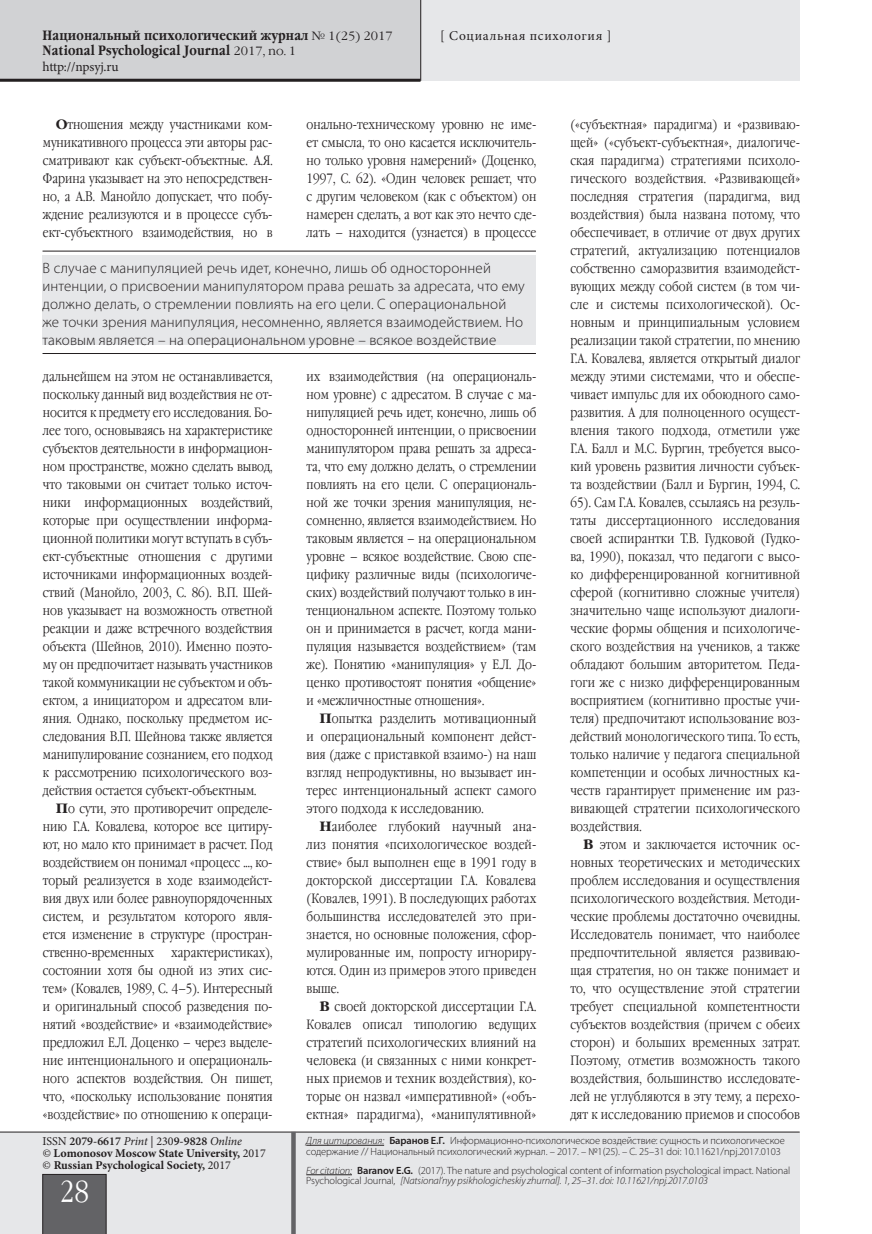
<style>
.page{position:relative;width:872px;height:1234px;background:#fff}
.page>*{position:absolute;margin:0;border:0;box-sizing:border-box;transform-origin:0 0}
.t1{font:30px "Garamond Narrow C";color:#fff}
.Insert___MEDIUM{font:300 15px/18px "Myriad Pro";letter-spacing:.01em;color:#231f20}
.Main_text{font:13.5px/18px "Garamond Narrow C";color:#231f20;text-align:justify}
.t2{font:700 13.5px/15px "Garamond Narrow C";letter-spacing:.01em;color:#231f20}
.t3{font:13.5px "Minion Pro";letter-spacing:.045em;color:#231f20}
.t4{font:13.5px "Minion Pro";letter-spacing:-.015em;color:#231f20}
.t5{font:700 12px/12px "Minion Pro";color:#231f20}
.t6{font:300 10.5px/10.5px "Myriad Pro";letter-spacing:-.01em;color:#231f20}
.s1{font-family:"Garamond C";font-weight:400;font-size:12px}
.s2{font-family:"Garamond C";font-weight:700}
.s3{font-weight:400}
.s4{font-weight:600}
.s5{font-weight:400;font-style:italic}
.s6{font-style:italic}
</style>
<div class="page">
<div style="left:0;top:0;width:799px;height:81px;background:#e6e7e9"></div>
<div style="left:0;top:0;width:421px;height:79px;background:#d1d2d4"></div>
<div style="left:0;top:1132px;width:799px;height:101px;background:#e6e7e9"></div>
<hr style="left:0;top:1131px;width:799px;height:1px;background:#231f20">
<div style="left:43px;top:1173px;width:63px;height:60px;background:#636366"></div>
<hr style="left:0;top:79px;width:420px;height:3px;background:#231f20">
<div style="left:291px;top:1131px;width:5px;height:102px;background:#636366"></div>
<hr style="left:420px;top:0;width:1px;height:81px;background:#231f20">
<hr style="left:306px;top:1144px;width:78px;height:1px;background:#231f20">
<hr style="left:306px;top:1174px;width:46px;height:1px;background:#231f20">
<div style="left:43px;top:255px;width:493px;height:90px;background:#e6e7e9"></div>
<hr style="left:43px;top:251px;width:493px;height:1px;background:#231f20">
<hr style="left:43px;top:353px;width:493px;height:1px;background:#231f20">
<p class="t2" style="left:43px;top:28px;width:352px">Национальный психологический журнал <span class="s1">№ 1(25) 2017<br></span>National Psychological Journal <span class="s1">2017, no. 1</span></p>
<p class="t4" style="left:43px;top:57px;width:78px">http://npsyj.ru</p>
<p class="t3" style="left:440px;top:26px;width:173px">[ Социальная психология ]</p>
<p class="Main_text" style="left:43px;top:115px;width:231px;text-indent:13px"><span class="s2">О</span>тношения между участниками ком&shy;муникативного процесса эти авторы рас&shy;сматривают как субъект-объектные. А.Я.<br>Фарина указывает на это непосредствен&shy;но, а А.В. Манойло допускает, что побу&shy;ждение реализуются и в процессе субъ&shy;ект-субъектного взаимодействия, но в</p>
<p class="Main_text" style="left:307px;top:115px;width:231px">онально-техническому уровню не име&shy;ет смысла, то оно касается исключитель&shy;но только уровня намерений» (Доценко, 1997, С. 62). «Один человек решает, что с другим человеком (как с объектом) он намерен сделать, а вот как это нечто сде&shy;лать – находится (узнается) в процессе</p>
<p class="Insert___MEDIUM" style="left:43px;top:258px;width:484px">В случае с манипуляцией речь идет, конечно, лишь об односторонней интенции, о присвоении манипулятором права решать за адресата, что ему должно делать, о стремлении повлиять на его цели. С операциональной же точки зрения манипуляция, несомненно, является взаимодействием. Но таковым является – на операциональном уровне – всякое воздействие</p>
<p class="Main_text" style="left:43px;top:367px;width:231px">дальнейшем на этом не останавливается, поскольку данный вид воздействия не от&shy;носится к предмету его исследования. Бо&shy;лее того, основываясь на характеристике субъектов деятельности в информацион&shy;ном пространстве, можно сделать вывод, что таковыми он считает только источ&shy;ники информационных воздействий, которые при осуществлении информа&shy;ционной политики могут вступать в субъ&shy;ект-субъектные отношения с другими источниками информационных воздей&shy;ствий (Манойло, 2003, С. 86). В.П. Шей&shy;нов указывает на возможность ответной реакции и даже встречного воздействия объекта (Шейнов, 2010). Именно поэто&shy;му он предпочитает называть участников такой коммуникации не субъектом и объ&shy;ектом, а инициатором и адресатом вли&shy;яния. Однако, поскольку предметом ис&shy;следования В.П. Шейнова также является манипулирование сознанием, его подход к рассмотрению психологического воз&shy;действия остается субъект-объектным.</p>
<p class="Main_text" style="left:43px;top:799px;width:231px;text-indent:13px"><span class="s2">П</span>о сути, это противоречит определе&shy;нию Г.А. Ковалева, которое все цитиру&shy;ют, но мало кто принимает в расчет. Под воздействием он понимал «процесс ..., ко&shy;торый реализуется в ходе взаимодейст&shy;вия двух или более равноупорядоченных систем, и результатом которого явля&shy;ется изменение в структуре (простран&shy;ственно-временных</p>
<p class="Main_text" style="left:43px;top:943px;width:231px;text-indent:128px">характеристиках), состоянии хотя бы одной из этих сис&shy;тем» (Ковалев, 1989, С. 4–5). Интересный и оригинальный способ разведения по&shy;нятий «воздействие» и «взаимодействие» предложил Е.Л. Доценко – через выделе&shy;ние интенционального и операциональ&shy;ного аспектов воздействия. Он пишет, что, «поскольку использование понятия «воздействие» по отношению к операци-</p>
<p class="Main_text" style="left:307px;top:367px;width:231px">их взаимодействия (на операциональ&shy;ном уровне) с адресатом. В случае с ма&shy;нипуляцией речь идет, конечно, лишь об односторонней интенции, о присвоении манипулятором права решать за адреса&shy;та, что ему должно делать, о стремлении повлиять на его цели. С операциональ&shy;ной же точки зрения манипуляция, не&shy;сомненно, является взаимодействием. Но таковым является – на операциональном уровне – всякое воздействие. Свою спе&shy;цифику различные виды (психологиче&shy;ских) воздействий получают только в ин&shy;тенциональном аспекте. Поэтому только он и принимается в расчет, когда мани&shy;пуляция называется воздействием» (там же). Понятию «манипуляция» у Е.Л. До&shy;ценко противостоят понятия «общение» и «межличностные отношения».</p>
<p class="Main_text" style="left:307px;top:709px;width:231px;text-indent:13px"><span class="s2">П</span>опытка разделить мотивационный и операциональный компонент дейст&shy;вия (даже с приставкой взаимо-) на наш взгляд непродуктивны, но вызывает ин&shy;терес интенциональный аспект самого этого подхода к исследованию.</p>
<p class="Main_text" style="left:307px;top:817px;width:231px;text-indent:13px"><span class="s2">Н</span>аиболее глубокий научный ана&shy;лиз понятия «психологическое воздей&shy;ствие» был выполнен еще в 1991 году в докторской диссертации Г.А. Ковалева (Ковалев, 1991). В последующих работах большинства исследователей это при&shy;знается, но основные положения, сфор&shy;мулированные им, попросту игнориру&shy;ются. Один из примеров этого приведен выше.</p>
<p class="Main_text" style="left:307px;top:997px;width:231px;text-indent:13px"><span class="s2">В</span> своей докторской диссертации Г.А.<br>Ковалев описал типологию ведущих стратегий психологических влияний на человека (и связанных с ними конкрет&shy;ных приемов и техник воздействия), ко&shy;торые он назвал «императивной» («объ&shy;ектная» парадигма), «манипулятивной»</p>
<p class="Main_text" style="left:570px;top:115px;width:231px">(«субъектная» парадигма) и «развиваю&shy;щей» («субъект-субъектная», диалогиче&shy;ская парадигма) стратегиями психоло&shy;гического воздействия. «Развивающей» последняя стратегия (парадигма, вид воздействия) была названа потому, что обеспечивает, в отличие от двух других стратегий, актуализацию потенциалов собственно саморазвития взаимодейст&shy;вующих между собой систем (в том чи&shy;сле и системы психологической). Ос&shy;новным и принципиальным условием реализации такой стратегии, по мнению Г.А. Ковалева, является открытый диалог между этими системами, что и обеспе&shy;чивает импульс для их обоюдного само&shy;развития. А для полноценного осущест&shy;вления такого подхода, отметили уже Г.А. Балл и М.С. Бургин, требуется высо&shy;кий уровень развития личности субъек&shy;та воздействии (Балл и Бургин, 1994, С.<br>65). Сам Г.А. Ковалев, ссылаясь на резуль&shy;таты диссертационного исследования своей аспирантки Т.В. Гудковой (Гудко&shy;ва, 1990), показал, что педагоги с высо&shy;ко дифференцированной когнитивной сферой (когнитивно сложные учителя) значительно чаще используют диалоги&shy;ческие формы общения и психологиче&shy;ского воздействия на учеников, а также обладают большим авторитетом. Педа&shy;гоги же с низко дифференцированным восприятием (когнитивно простые учи&shy;теля) предпочитают использование воз&shy;действий монологического типа. То есть, только наличие у педагога специальной компетенции и особых личностных ка&shy;честв гарантирует применение им раз&shy;вивающей стратегии психологического воздействия.</p>
<p class="Main_text" style="left:570px;top:835px;width:231px;text-indent:13px"><span class="s2">В</span> этом и заключается источник ос&shy;новных теоретических и методических проблем исследования и осуществления психологического воздействия. Методи&shy;ческие проблемы достаточно очевидны.<br>Исследователь понимает, что наиболее предпочтительной является развиваю&shy;щая стратегия, но он также понимает и то, что осуществление этой стратегии требует специальной компетентности субъектов воздействия (причем с обеих сторон) и больших временных затрат.<br>Поэтому, отметив возможность такого воздействия, большинство исследовате&shy;лей не углубляются в эту тему, а перехо&shy;дят к исследованию приемов и способов</p>
<p class="t5" style="left:43px;top:1134px;width:225px"><span class="s3">ISSN</span> <span class="s4">2079-6617</span> <span class="s5">Print</span> <span class="s3">| 230</span><span class="s4">9-9828</span> <span class="s5">Online<br>©</span> Lomonosov Moscow State University, <span class="s3">2017 ©</span> Russian Psychological Society, <span class="s3">2017</span></p>
<h1 class="t1" style="left:60px;top:1175px;width:31px">28</h1>
<p class="t6" style="left:306px;top:1134px;width:480px"><span class="s6">Для цитирования:</span> <span class="s4">Баранов Е.Г.</span> Информационно-психологическое воздействие: сущность и психологическое содержание // Национальный психологический журнал. – 2017. – №1(25). – С. 25–31 doi: 10.11621/npj.2017.0103</p>
<p class="t6" style="left:306px;top:1164px;width:485px"><span class="s6">For citation:</span> <span class="s4">Baranov E.G.</span> (2017). The nature and psychological content of information psychological impact. National<br>Psychological Journal, <span class="s6">[Natsional’nyy psikhologicheskiy zhurnal]. 1, 25–31. doi: 10.11621/npj.2017.0103</span></p>
</div>
